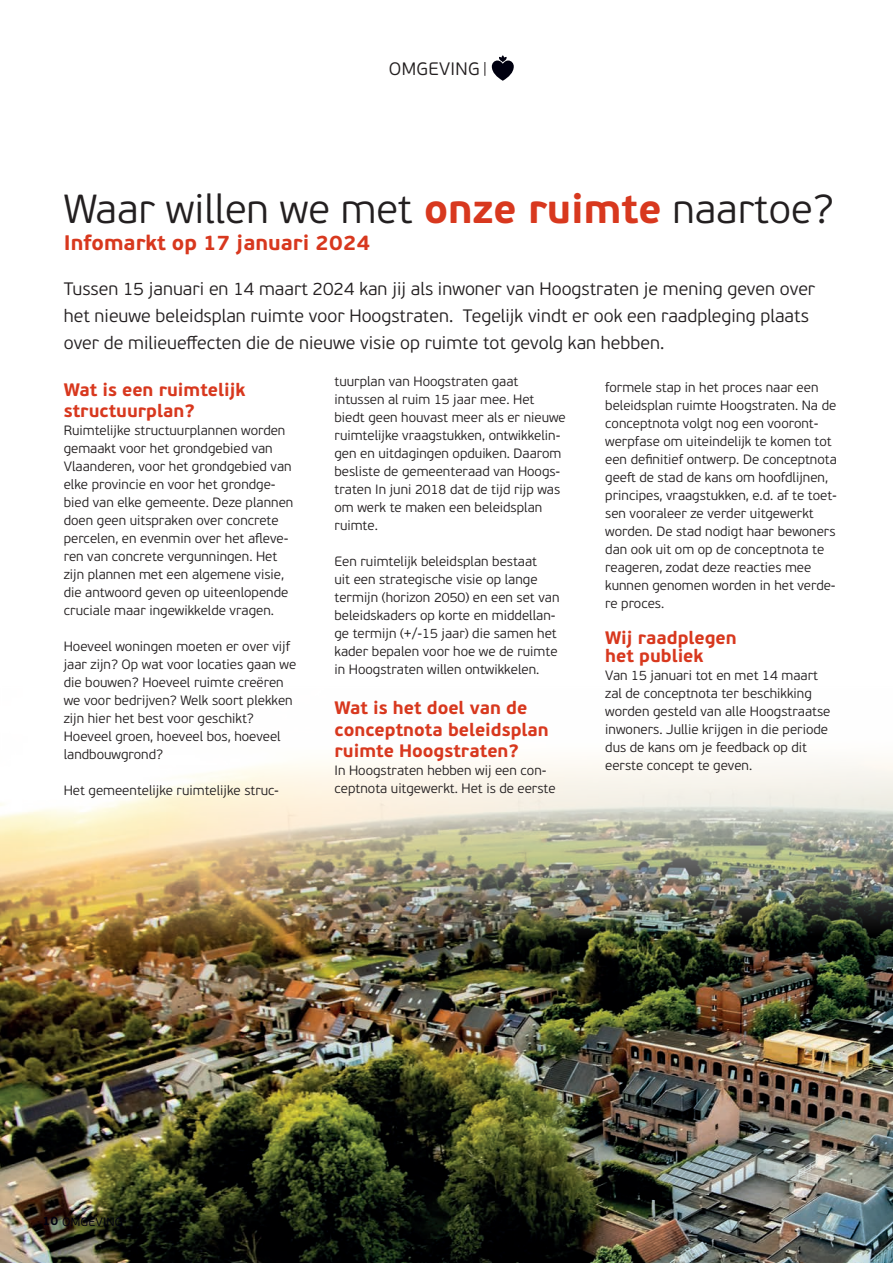
<style>
.page{position:relative;width:893px;height:1263px;background:#fff}
.page>*{position:absolute;margin:0;border:0;box-sizing:border-box;transform-origin:0 0}
.t1{font:300 40.5px "PF Beau Sans Pro";color:#231f20}
.t2{font:700 21px "PF Beau Sans Pro";color:#d8381e}
.t3{font:300 18px/27px "PF Beau Sans Pro";color:#231f20}
.t4{font:700 18px/21.6px "PF Beau Sans Pro";color:#d8381e}
.t5{font:300 18px "PF Beau Sans Pro";letter-spacing:.02em;color:#231f20}
.t6{font:300 13.5px/18px "PF Beau Sans Pro";color:#231f20}
.t7{font:300 12px "PF Beau Sans Pro";letter-spacing:.02em;color:#000010}
.s1{font-weight:700;color:#d8381e}
.s2{font-weight:700}
</style>
<div class="page">
<img style="left:0;top:760px;width:893px;height:503px">
<svg style="left:492px;top:55px;width:22px;height:26px"></svg>
<svg style="left:485px;top:62px;width:1px;height:14px"></svg>
<p class="t5" style="left:389px;top:59px;width:92px">OMGEVING</p>
<p class="t1" style="left:64px;top:186px;width:771px">Waar willen we met <span class="s1">onze ruimte</span> naartoe?</p>
<p class="t2" style="left:64px;top:229px;width:308px">Infomarkt op 17 januari 2024</p>
<p class="t3" style="left:64px;top:275px;width:753px">Tussen 15 januari en 14 maart 2024 kan jij als inwoner van Hoogstraten je mening geven over het nieuwe beleidsplan ruimte voor Hoogstraten. Tegelijk vindt er ook een raadpleging plaats over de milieueffecten die de nieuwe visie op ruimte tot gevolg kan hebben.</p>
<p class="t4" style="left:64px;top:379px;width:183px">Wat is een ruimtelijk structuurplan?</p>
<p class="t6" style="left:64px;top:422px;width:231px">Ruimtelijke structuurplannen worden gemaakt voor het grondgebied van Vlaanderen, voor het grondgebied van elke provincie en voor het grondge&shy;bied van elke gemeente. Deze plannen doen geen uitspraken over concrete percelen, en evenmin over het afleve&shy;ren van concrete vergunningen. Het zijn plannen met een algemene visie, die antwoord geven op uiteenlopende cruciale maar ingewikkelde vragen.</p>
<p class="t6" style="left:64px;top:638px;width:234px">Hoeveel woningen moeten er over vijf jaar zijn? Op wat voor locaties gaan we die bouwen? Hoeveel ruimte creëren we voor bedrijven? Welk soort plekken zijn hier het best voor geschikt?<br>Hoeveel groen, hoeveel bos, hoeveel landbouwgrond?</p>
<p class="t6" style="left:64px;top:782px;width:217px">Het gemeentelijke ruimtelijke struc-</p>
<p class="t6" style="left:334px;top:373px;width:233px">tuurplan van Hoogstraten gaat intussen al ruim 15 jaar mee. Het biedt geen houvast meer als er nieuwe ruimtelijke vraagstukken, ontwikkelin&shy;gen en uitdagingen opduiken. Daarom besliste de gemeenteraad van Hoogs&shy;traten In juni 2018 dat de tijd rijp was om werk te maken een beleidsplan ruimte.</p>
<p class="t6" style="left:334px;top:553px;width:226px">Een ruimtelijk beleidsplan bestaat<br>uit een strategische visie op lange termijn (horizon 2050) en een set van beleidskaders op korte en middellan&shy;ge termijn (+/-15 jaar) die samen het kader bepalen voor hoe we de ruimte in Hoogstraten willen ontwikkelen.</p>
<p class="t4" style="left:334px;top:697px;width:216px">Wat is het doel van de conceptnota beleidsplan ruimte Hoogstraten?</p>
<p class="t6" style="left:334px;top:762px;width:223px">In Hoogstraten hebben wij een con&shy;ceptnota uitgewerkt. Het is de eerste</p>
<p class="t6" style="left:605px;top:379px;width:233px">formele stap in het proces naar een beleidsplan ruimte Hoogstraten. Na de conceptnota volgt nog een vooront&shy;werpfase om uiteindelijk te komen tot een definitief ontwerp. De conceptnota geeft de stad de kans om hoofdlijnen, principes, vraagstukken, e.d. af te toet&shy;sen vooraleer ze verder uitgewerkt worden. De stad nodigt haar bewoners dan ook uit om op de conceptnota te reageren, zodat deze reacties mee kunnen genomen worden in het verde&shy;re proces.</p>
<p class="t4" style="left:605px;top:627px;width:133px">Wij raadplegen</p>
<p class="t4" style="left:605px;top:645px;width:100px">het publiek</p>
<p class="t6" style="left:605px;top:667px;width:227px">Van 15 januari tot en met 14 maart zal de conceptnota ter beschikking worden gesteld van alle Hoogstraatse inwoners. Jullie krijgen in die periode dus de kans om je feedback op dit eerste concept te geven.</p>
<p class="t7" style="left:43px;top:1214px;width:82px"><span class="s2">10</span> OMGEVING</p>
</div>
